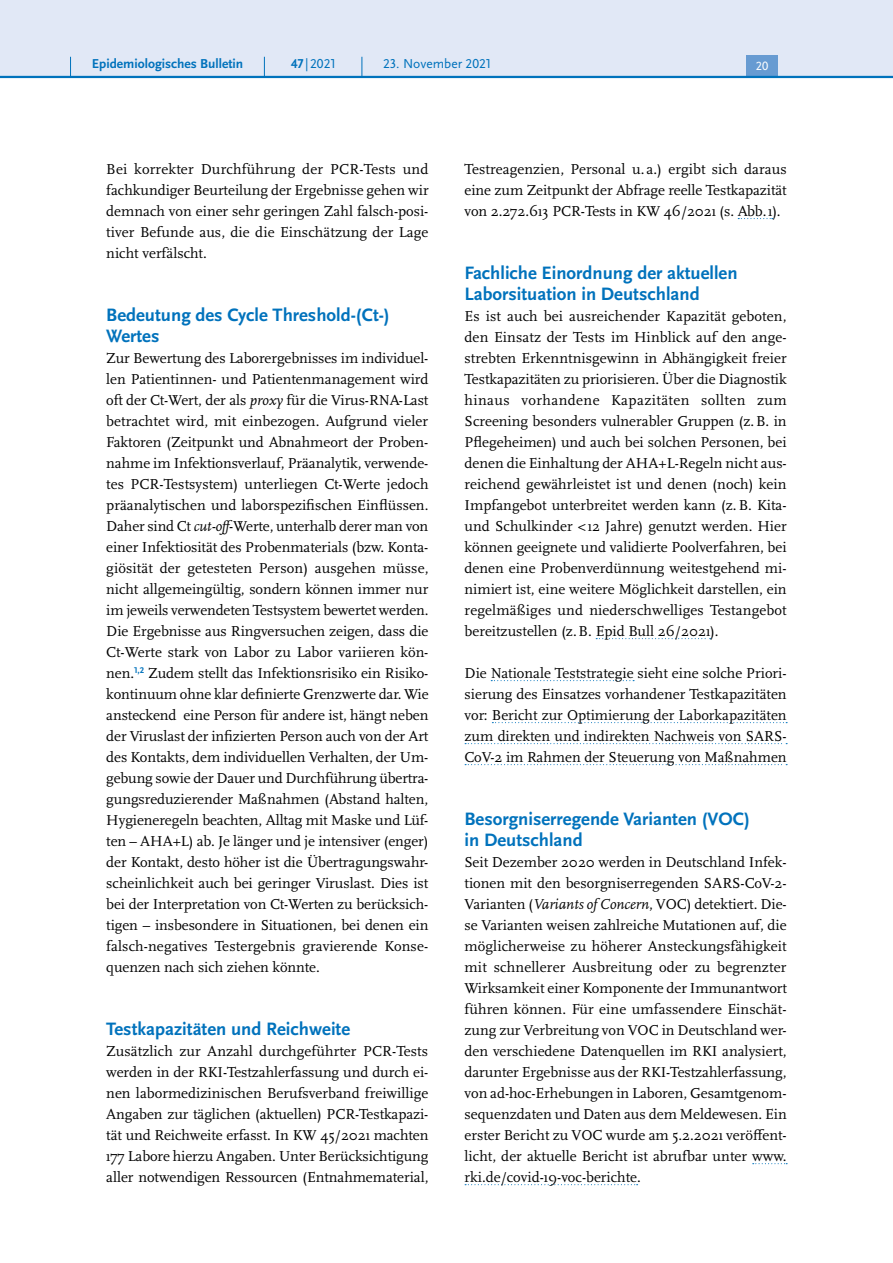
<style>
.page{position:relative;width:893px;height:1263px;background:#fff}
.page>*{position:absolute;margin:0;border:0;box-sizing:border-box;transform-origin:0 0}
.t1{font:700 18.75px/21px "Scala Sans Pro";color:#0072bc}
.P_-_Fließtext{font:15px/21px "Scala Pro";color:#000;text-align:justify}
.t2{font:700 13.5px "Scala Sans Pro";color:#0072bc}
.t3{font:13.5px "Scala Sans Pro";color:#0072bc}
.t4{font:12.45px "Scala Sans Pro";color:#fff}
.s1{font-weight:700}
.s2{font-style:italic}
</style>
<div class="page">
<svg style="left:738px;top:218px;width:35px;height:1px"></svg>
<svg style="left:596px;top:638px;width:115px;height:1px"></svg>
<svg style="left:491px;top:680px;width:143px;height:1px"></svg>
<svg style="left:492px;top:722px;width:295px;height:1px"></svg>
<svg style="left:465px;top:743px;width:322px;height:1px"></svg>
<svg style="left:465px;top:764px;width:322px;height:1px"></svg>
<svg style="left:753px;top:1163px;width:34px;height:1px"></svg>
<svg style="left:465px;top:1184px;width:173px;height:1px"></svg>
<div style="left:0;top:0;width:893px;height:77px;background:#e1e8f6"></div>
<div style="left:746px;top:55px;width:32px;height:21px;background:#679bd2"></div>
<hr style="left:0;top:76px;width:893px;height:2px;background:#0072bc">
<svg style="left:70px;top:57px;width:1px;height:19px"></svg>
<svg style="left:264px;top:57px;width:1px;height:19px"></svg>
<svg style="left:362px;top:57px;width:1px;height:19px"></svg>
<p class="t2" style="left:92px;top:55px;width:153px">Epidemiologisches Bulletin</p>
<p class="t3" style="left:291px;top:55px;width:46px"><span class="s1">47</span> |2021</p>
<p class="t3" style="left:383px;top:55px;width:109px">23. November 2021</p>
<p class="t4" style="left:756px;top:59px;width:14px">20</p>
<p class="P_-_Fließtext" style="left:106px;top:158px;width:324px">Bei korrekter Durchführung der PCR-Tests und fachkundiger Beurteilung der Ergebnisse gehen wir demnach von einer sehr geringen Zahl falsch-posi&shy;tiver Befunde aus, die die Einschätzung der Lage nicht verfälscht.</p>
<h3 class="t1" style="left:106px;top:304px;width:285px">Bedeutung des Cycle Threshold-(Ct-)<br>Wertes</h3>
<p class="P_-_Fließtext" style="left:106px;top:347px;width:324px">Zur Bewertung des Laborergebnisses im individuel&shy;len Patientinnen- und Patientenmanagement wird oft der Ct-Wert, der als <span class="s2">proxy</span> für die Virus-RNA-Last betrachtet wird, mit einbezogen. Aufgrund vieler Faktoren (Zeitpunkt und Abnahmeort der Proben&shy;nahme im Infektionsverlauf, Präanalytik, verwende&shy;tes PCR-Testsystem) unterliegen Ct-Werte jedoch präanalytischen und laborspezifischen Einflüssen.<br>Daher sind Ct <span class="s2">cut-off</span>-Werte, unterhalb derer man von einer Infektiosität des Probenmaterials (bzw. Konta&shy;giösität der getesteten Person) ausgehen müsse, nicht allgemeingültig, sondern können immer nur im jeweils verwendeten Testsystem bewertet werden.<br>Die Ergebnisse aus Ringversuchen zeigen, dass die Ct-Werte stark von Labor zu Labor variieren kön&shy;nen.<sup>1,2</sup> Zudem stellt das Infektionsrisiko ein Risiko&shy;kontinuum ohne klar definierte Grenzwerte dar. Wie ansteckend eine Person für andere ist, hängt neben der Viruslast der infizierten Person auch von der Art des Kontakts, dem individuellen Verhalten, der Um&shy;gebung sowie der Dauer und Durchführung übertra&shy;gungsreduzierender Maßnahmen (Abstand halten, Hygieneregeln beachten, Alltag mit Maske und Lüf&shy;ten – AHA+L) ab. Je länger und je intensiver (enger) der Kontakt, desto höher ist die Übertragungswahr&shy;scheinlichkeit auch bei geringer Viruslast. Dies ist bei der Interpretation von Ct-Werten zu berücksich&shy;tigen – insbesondere in Situationen, bei denen ein falsch-negatives Testergebnis gravierende Konse&shy;quenzen nach sich ziehen könnte.</p>
<h3 class="t1" style="left:106px;top:1018px;width:245px">Testkapazitäten und Reichweite</h3>
<p class="P_-_Fließtext" style="left:106px;top:1040px;width:324px">Zusätzlich zur Anzahl durchgeführter PCR-Tests werden in der RKI-Testzahlerfassung und durch ei&shy;nen labormedizinischen Berufsverband freiwillige Angaben zur täglichen (aktuellen) PCR-Testkapazi&shy;tät und Reichweite erfasst. In KW 45/2021 machten 177 Labore hierzu Angaben. Unter Berücksichtigung aller notwendigen Ressourcen (Entnahmematerial,</p>
<p class="P_-_Fließtext" style="left:465px;top:158px;width:324px">Testreagenzien, Personal u. a.) ergibt sich daraus eine zum Zeitpunkt der Abfrage reelle Testkapazität von 2.272.613 PCR-Tests in KW 46/2021 (s. Abb.1).</p>
<h3 class="t1" style="left:465px;top:262px;width:274px">Fachliche Einordnung der aktuellen<br>Laborsituation in Deutschland</h3>
<p class="P_-_Fließtext" style="left:465px;top:305px;width:324px">Es ist auch bei ausreichender Kapazität geboten, den Einsatz der Tests im Hinblick auf den ange&shy;strebten Erkenntnisgewinn in Abhängigkeit freier Testkapazitäten zu priorisieren. Über die Diagnostik hinaus vorhandene Kapazitäten sollten zum Screening besonders vulnerabler Gruppen (z.B. in Pflegeheimen) und auch bei solchen Personen, bei denen die Einhaltung der AHA+L-Regeln nicht aus&shy;reichend gewährleistet ist und denen (noch) kein Impfangebot unterbreitet werden kann (z.B. Kita&shy;und Schulkinder &lt;12 Jahre) genutzt werden. Hier können geeignete und validierte Poolverfahren, bei denen eine Probenverdünnung weitestgehend mi&shy;nimiert ist, eine weitere Möglichkeit darstellen, ein regelmäßiges und niederschwelliges Testangebot bereitzustellen (z.B. Epid Bull 26/2021).</p>
<p class="P_-_Fließtext" style="left:465px;top:662px;width:324px">Die Nationale Teststrategie sieht eine solche Priori&shy;sierung des Einsatzes vorhandener Testkapazitäten vor: Bericht zur Optimierung der Laborkapazitäten zum direkten und indirekten Nachweis von SARS-CoV-2 im Rahmen der Steuerung von Maßnahmen</p>
<h3 class="t1" style="left:465px;top:808px;width:287px">Besorgniserregende Varianten (VOC) in Deutschland</h3>
<p class="P_-_Fließtext" style="left:465px;top:851px;width:324px">Seit Dezember 2020 werden in Deutschland Infek&shy;tionen mit den besorgniserregenden SARS-CoV-2- Varianten (<span class="s2">Variants of Concern</span>, VOC) detektiert. Die&shy;se Varianten weisen zahlreiche Mutationen auf, die möglicherweise zu höherer Ansteckungsfähigkeit mit schnellerer Ausbreitung oder zu begrenzter Wirksamkeit einer Komponente der Immunantwort führen können. Für eine umfassendere Einschät&shy;zung zur Verbreitung von VOC in Deutschland wer&shy;den verschiedene Datenquellen im RKI analysiert, darunter Ergebnisse aus der RKI-Testzahlerfassung, von ad-hoc-Erhebungen in Laboren, Gesamtgenom&shy;sequenzdaten und Daten aus dem Meldewesen. Ein erster Bericht zu VOC wurde am 5.2.2021 veröffent&shy;licht, der aktuelle Bericht ist abrufbar unter www. rki.de/covid-19-voc-berichte.</p>
</div>
